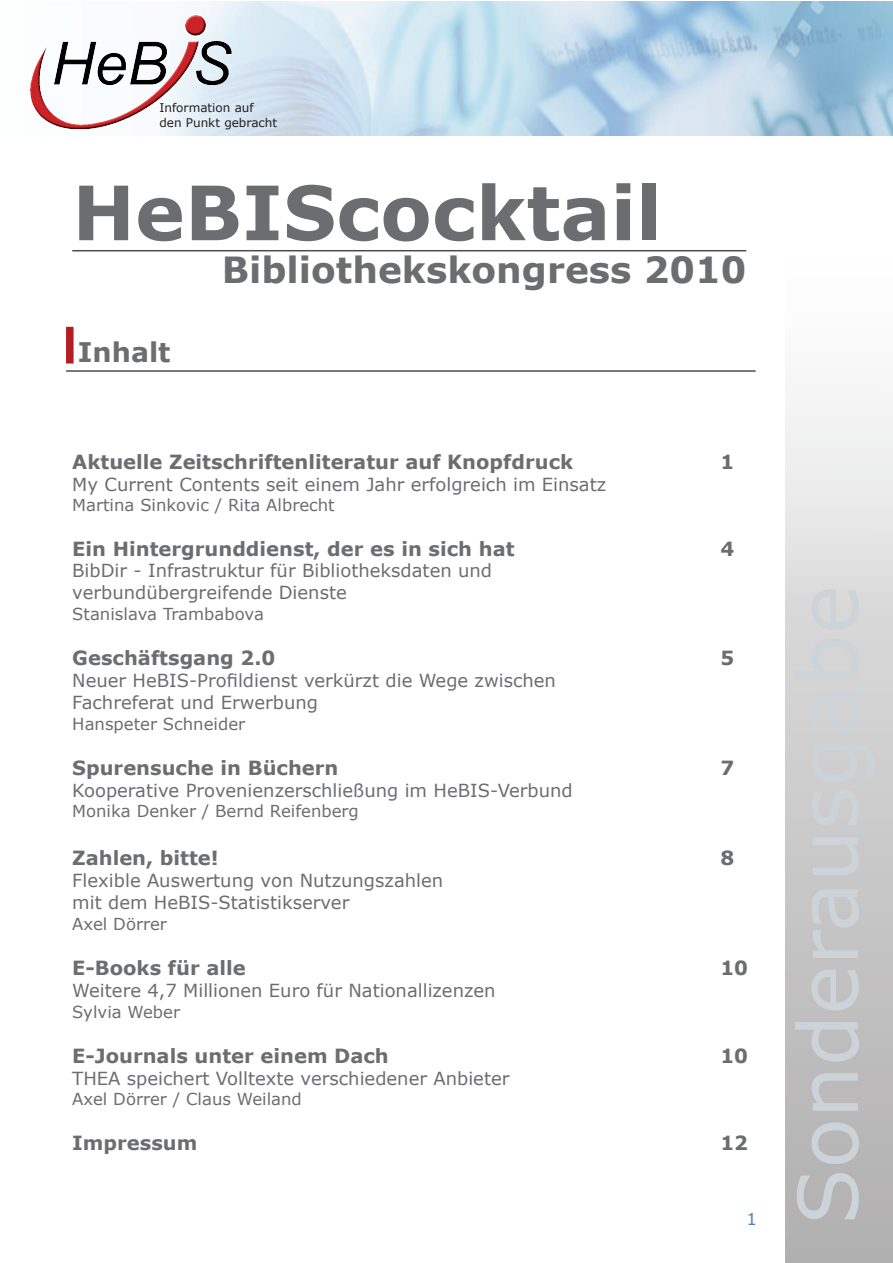
<style>
.page{position:relative;width:893px;height:1263px;background:#fff}
.page>*{position:absolute;margin:0;border:0;box-sizing:border-box;transform-origin:0 0}
.t1{font:700 75px "Verdana";color:#6c6d70}
.t2{font:700 36px "Verdana";color:#6c6d70}
.t3{font:700 27px "Verdana";color:#6c6d70}
.t4{font:700 19.5px "Verdana";color:#6c6d70}
.t5{font:18px/21.6px "Verdana";color:#6c6d70}
.t6{font:16.5px "Verdana";color:#6c6d70}
.t7{font:16.5px "Verdana";color:#4a81c2}
.t8{font:12px/14.4px "Verdana";color:#231f20}
</style>
<div class="page">
<svg style="left:786px;top:398px;width:106px;height:865px;background:#cdcccd"></svg>
<img style="left:165px;top:1px;width:728px;height:135px">
<hr style="left:66px;top:370px;width:690px;height:2px;background:#4b4c4d">
<img style="left:30px;top:13px;width:205px;height:118px">
<hr style="left:72px;top:250px;width:674px;height:1px;background:#4b4c4d">
<div style="left:66px;top:327px;width:8px;height:36px;background:#b41d21"></div>
<p class="t8" style="left:159px;top:100px;width:119px">Information auf den Punkt gebracht</p>
<h1 class="t1" style="left:72px;top:165px;width:591px">HeBIScocktail</h1>
<h2 class="t2" style="left:222px;top:247px;width:526px">Bibliothekskongress 2010</h2>
<h3 class="t3" style="left:78px;top:335px;width:94px">Inhalt</h3>
<p class="t4" style="left:72px;top:450px;width:502px">Aktuelle Zeitschriftenliteratur auf Knopfdruck</p>
<p class="t4" style="left:720px;top:450px;width:15px">1</p>
<p class="t5" style="left:72px;top:473px;width:535px">My Current Contents seit einem Jahr erfolgreich im Einsatz</p>
<p class="t6" style="left:72px;top:494px;width:264px">Martina Sinkovic / Rita Albrecht</p>
<p class="t4" style="left:72px;top:536px;width:444px">Ein Hintergrunddienst, der es in sich hat</p>
<p class="t4" style="left:720px;top:536px;width:15px">4</p>
<p class="t5" style="left:72px;top:559px;width:421px">BibDir - Infrastruktur für Bibliotheksdaten und verbundübergreifende Dienste</p>
<p class="t6" style="left:72px;top:604px;width:193px">Stanislava Trambabova</p>
<p class="t4" style="left:72px;top:646px;width:204px">Geschäftsgang 2.0</p>
<p class="t4" style="left:720px;top:646px;width:15px">5</p>
<p class="t5" style="left:72px;top:669px;width:485px">Neuer HeBIS-Profildienst verkürzt die Wege zwischen<br>Fachreferat und Erwerbung</p>
<p class="t6" style="left:72px;top:714px;width:174px">Hanspeter Schneider</p>
<p class="t4" style="left:72px;top:756px;width:268px">Spurensuche in Büchern</p>
<p class="t4" style="left:720px;top:756px;width:15px">7</p>
<p class="t5" style="left:72px;top:779px;width:502px">Kooperative Provenienzerschließung im HeBIS-Verbund</p>
<p class="t6" style="left:72px;top:800px;width:288px">Monika Denker / Bernd Reifenberg</p>
<p class="t4" style="left:72px;top:846px;width:148px">Zahlen, bitte!</p>
<p class="t4" style="left:720px;top:846px;width:15px">8</p>
<p class="t5" style="left:72px;top:869px;width:372px">Flexible Auswertung von Nutzungszahlen mit dem HeBIS-Statistikserver</p>
<p class="t6" style="left:72px;top:914px;width:96px">Axel Dörrer</p>
<p class="t4" style="left:72px;top:956px;width:175px">E-Books für alle</p>
<p class="t4" style="left:720px;top:956px;width:29px">10</p>
<p class="t5" style="left:72px;top:979px;width:425px">Weitere 4,7 Millionen Euro für Nationallizenzen</p>
<p class="t6" style="left:72px;top:1002px;width:109px">Sylvia Weber</p>
<p class="t4" style="left:72px;top:1044px;width:318px">E-Journals unter einem Dach</p>
<p class="t4" style="left:720px;top:1044px;width:29px">10</p>
<p class="t5" style="left:72px;top:1067px;width:439px">THEA speichert Volltexte verschiedener Anbieter</p>
<p class="t6" style="left:72px;top:1088px;width:231px">Axel Dörrer / Claus Weiland</p>
<p class="t4" style="left:72px;top:1130px;width:127px">Impressum</p>
<p class="t4" style="left:720px;top:1130px;width:29px">12</p>
<p class="t7" style="left:746px;top:1208px;width:12px">1</p>
</div>
